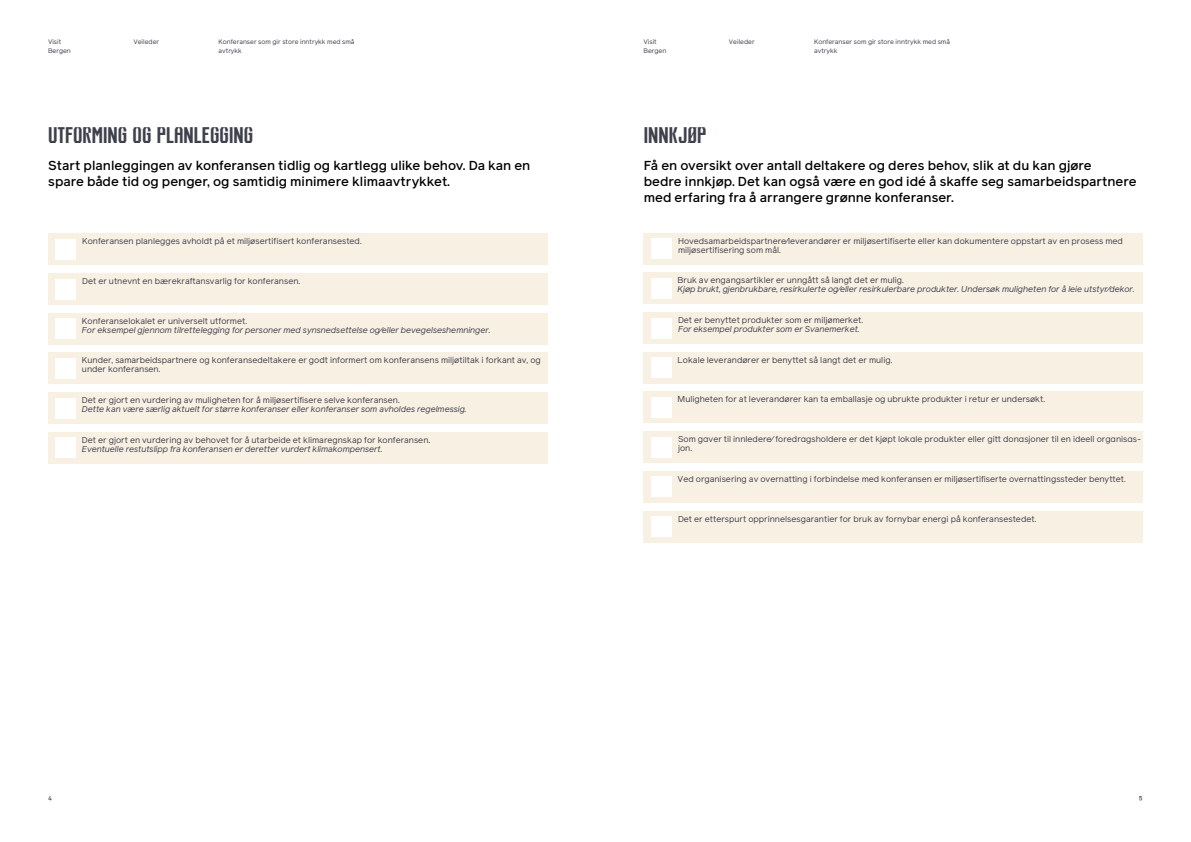
<style>
.page{position:relative;width:1191px;height:842px;background:#fff}
.page>*{position:absolute;margin:0;border:0;box-sizing:border-box;transform-origin:0 0}
.t1{font:22px "Bergen House";color:#3e404b}
.t2{font:500 13px/16px "Reader Pro";color:#000}
.t3{font:10px "Reader Pro";color:#3e404b}
.t4{font:8.5px/9px "Reader Pro";color:#3e404b}
.t5{font:italic 8.5px "Reader Pro";color:#3e404b}
.t6{font:6.5px/9px "Reader Pro";color:#3e404b}
</style>
<div class="page">
<div style="left:48px;top:234px;width:499px;height:31px;background:#f9f0e4"></div>
<div style="left:48px;top:273px;width:499px;height:32px;background:#f9f0e4"></div>
<div style="left:48px;top:313px;width:499px;height:31px;background:#f9f0e4"></div>
<div style="left:48px;top:353px;width:499px;height:31px;background:#f9f0e4"></div>
<div style="left:48px;top:392px;width:499px;height:32px;background:#f9f0e4"></div>
<div style="left:48px;top:432px;width:499px;height:31px;background:#f9f0e4"></div>
<div style="left:55px;top:239px;width:21px;height:21px;background:#fff"></div>
<div style="left:55px;top:279px;width:21px;height:20px;background:#fff"></div>
<div style="left:55px;top:318px;width:21px;height:21px;background:#fff"></div>
<div style="left:55px;top:358px;width:21px;height:21px;background:#fff"></div>
<div style="left:55px;top:398px;width:21px;height:21px;background:#fff"></div>
<div style="left:55px;top:437px;width:21px;height:21px;background:#fff"></div>
<div style="left:643px;top:233px;width:500px;height:31px;background:#f9f0e4"></div>
<div style="left:651px;top:238px;width:20px;height:21px;background:#fff"></div>
<div style="left:643px;top:273px;width:500px;height:31px;background:#f9f0e4"></div>
<div style="left:651px;top:278px;width:20px;height:21px;background:#fff"></div>
<div style="left:643px;top:312px;width:500px;height:32px;background:#f9f0e4"></div>
<div style="left:651px;top:318px;width:20px;height:20px;background:#fff"></div>
<div style="left:643px;top:352px;width:500px;height:31px;background:#f9f0e4"></div>
<div style="left:651px;top:357px;width:20px;height:21px;background:#fff"></div>
<div style="left:643px;top:392px;width:500px;height:31px;background:#f9f0e4"></div>
<div style="left:651px;top:397px;width:20px;height:21px;background:#fff"></div>
<div style="left:643px;top:431px;width:500px;height:32px;background:#f9f0e4"></div>
<div style="left:651px;top:437px;width:20px;height:20px;background:#fff"></div>
<div style="left:643px;top:471px;width:500px;height:31px;background:#f9f0e4"></div>
<div style="left:651px;top:476px;width:20px;height:21px;background:#fff"></div>
<div style="left:643px;top:511px;width:500px;height:31px;background:#f9f0e4"></div>
<div style="left:651px;top:516px;width:20px;height:21px;background:#fff"></div>
<p class="t6" style="left:48px;top:37px;width:15px">Visit</p>
<p class="t6" style="left:133px;top:37px;width:27px">Veileder</p>
<p class="t6" style="left:48px;top:46px;width:24px">Bergen</p>
<p class="t6" style="left:219px;top:37px;width:137px">Konferanser som gir store inntrykk med små avtrykk</p>
<h1 class="t1" style="left:48px;top:122px;width:207px">UTFORMING OG PLANLEGGING</h1>
<h2 class="t2" style="left:48px;top:158px;width:483px">Start planleggingen av konferansen tidlig og kartlegg ulike behov. Da kan en spare både tid og penger, og samtidig minimere klimaavtrykket.</h2>
<p class="t4" style="left:82px;top:237px;width:281px">Konferansen planlegges avholdt på et miljøsertifisert konferansested.</p>
<p class="t4" style="left:82px;top:276px;width:219px">Det er utnevnt en bærekraftansvarlig for konferansen.</p>
<p class="t4" style="left:82px;top:316px;width:167px">Konferanselokalet er universelt utformet.</p>
<p class="t5" style="left:82px;top:324px;width:410px">For eksempel gjennom tilrettelegging for personer med synsnedsettelse og/eller bevegelseshemninger.</p>
<p class="t4" style="left:82px;top:356px;width:460px">Kunder, samarbeidspartnere og konferansedeltakere er godt informert om konferansens miljøtiltak i forkant av, og under konferansen.</p>
<p class="t4" style="left:82px;top:395px;width:319px">Det er gjort en vurdering av muligheten for å miljøsertifisere selve konferansen.</p>
<p class="t5" style="left:82px;top:404px;width:386px">Dette kan være særlig aktuelt for større konferanser eller konferanser som avholdes regelmessig.</p>
<p class="t4" style="left:82px;top:435px;width:350px">Det er gjort en vurdering av behovet for å utarbeide et klimaregnskap for konferansen.</p>
<p class="t5" style="left:82px;top:443px;width:302px">Eventuelle restutslipp fra konferansen er deretter vurdert klimakompensert.</p>
<p class="t6" style="left:643px;top:37px;width:15px">Visit</p>
<p class="t6" style="left:729px;top:37px;width:27px">Veileder</p>
<p class="t6" style="left:643px;top:46px;width:24px">Bergen</p>
<p class="t6" style="left:814px;top:37px;width:137px">Konferanser som gir store inntrykk med små avtrykk</p>
<h1 class="t1" style="left:644px;top:122px;width:64px">INNKJØP</h1>
<h2 class="t2" style="left:644px;top:158px;width:494px">Få en oversikt over antall deltakere og deres behov, slik at du kan gjøre<br>bedre innkjøp. Det kan også være en god idé å skaffe seg samarbeidspartnere med erfaring fra å arrangere grønne konferanser.</h2>
<p class="t4" style="left:678px;top:236px;width:446px">Hovedsamarbeidspartnere/leverandører er miljøsertifiserte eller kan dokumentere oppstart av en prosess med miljøsertifisering som mål.</p>
<p class="t4" style="left:677px;top:276px;width:228px">Bruk av engangsartikler er unngått så langt det er mulig.</p>
<p class="t5" style="left:677px;top:284px;width:458px">Kjøp brukt, gjenbrukbare, resirkulerte og/eller resirkulerbare produkter. Undersøk muligheten for å leie utstyr/dekor.</p>
<p class="t4" style="left:678px;top:315px;width:187px">Det er benyttet produkter som er miljømerket.</p>
<p class="t5" style="left:678px;top:323px;width:183px">For eksempel produkter som er Svanemerket.</p>
<p class="t4" style="left:677px;top:355px;width:216px">Lokale leverandører er benyttet så langt det er mulig.</p>
<p class="t4" style="left:677px;top:395px;width:369px">Muligheten for at leverandører kan ta emballasje og ubrukte produkter i retur er undersøkt.</p>
<p class="t4" style="left:678px;top:434px;width:464px">Som gaver til innledere/ foredragsholdere er det kjøpt lokale produkter eller gitt donasjoner til en ideell organisas&shy;jon.</p>
<p class="t4" style="left:677px;top:474px;width:450px">Ved organisering av overnatting i forbindelse med konferansen er miljøsertifiserte overnattingssteder benyttet.</p>
<p class="t4" style="left:678px;top:514px;width:360px">Det er etterspurt opprinnelsesgarantier for bruk av fornybar energi på konferansestedet.</p>
<p class="t3" style="left:48px;top:793px;width:5px">4</p>
<p class="t3" style="left:1139px;top:793px;width:5px">5</p>
</div>
